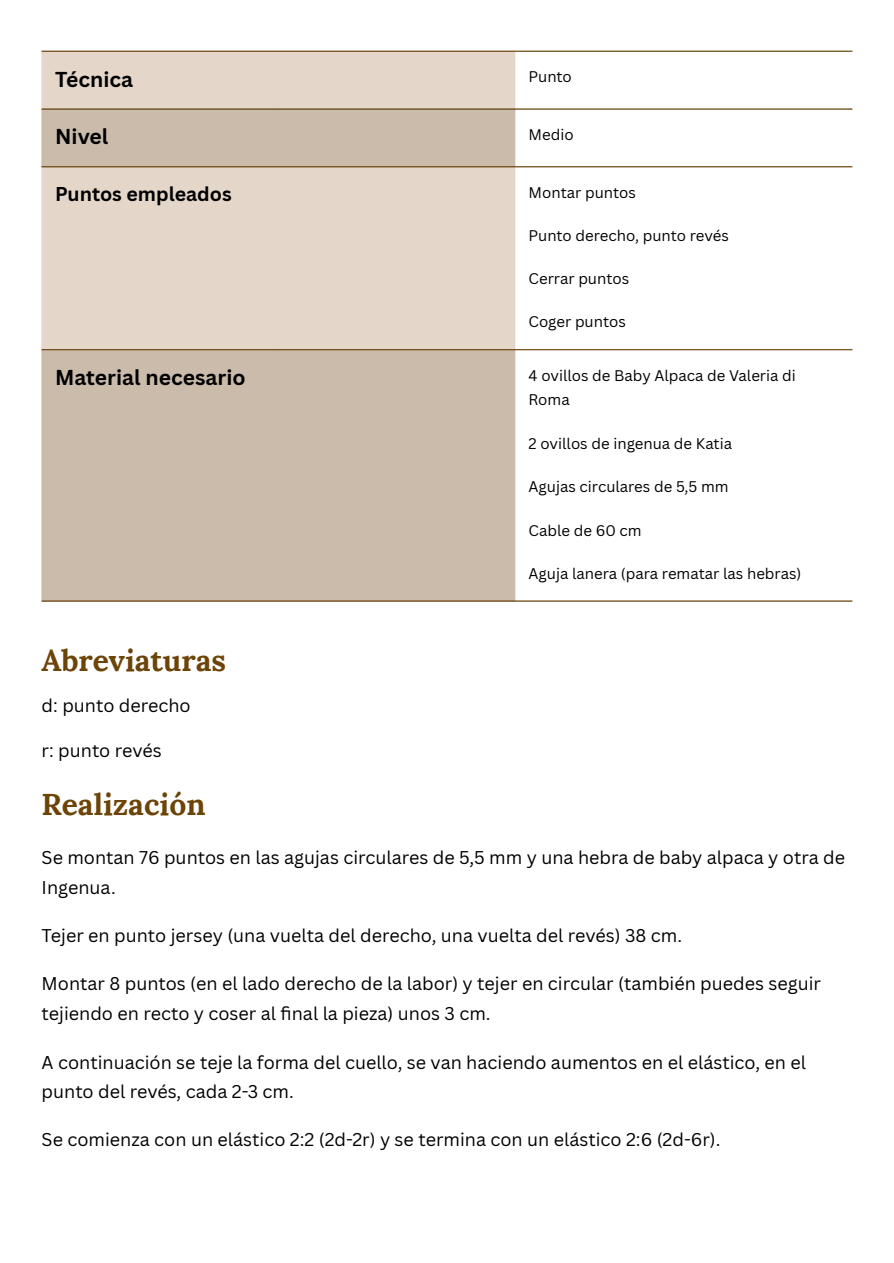
<style>
.page{position:relative;width:894px;height:1263px;background:#fff}
.page>*{position:absolute;margin:0;border:0;box-sizing:border-box;transform-origin:0 0}
.t1{font:700 30px "Lora";color:#6d4408}
.t2{font:700 21px "Canva Sans";color:#000}
.t3{font:700 19.5px "Canva Sans";color:#000}
.t4{font:18px/30.3px "Canva Sans";color:#000}
.t5{font:15px/24.8px "Canva Sans";color:#000}
</style>
<div class="page">
<div style="left:42px;top:52px;width:473px;height:56px;background:#e4d7c9"></div>
<svg style="left:42px;top:110px;width:473px;height:490px;background:#d3c5b5"></svg>
<hr style="left:42px;top:51px;width:810px;height:1px;background:#6d4408">
<hr style="left:42px;top:108px;width:810px;height:2px;background:#6d4408">
<hr style="left:42px;top:166px;width:810px;height:1px;background:#6d4408">
<hr style="left:42px;top:349px;width:810px;height:1px;background:#6d4408">
<hr style="left:42px;top:600px;width:810px;height:2px;background:#6d4408">
<p class="t2" style="left:55px;top:64px;width:79px">Técnica</p>
<p class="t5" style="left:528px;top:64px;width:45px">Punto</p>
<p class="t2" style="left:55px;top:122px;width:55px">Nivel</p>
<p class="t5" style="left:528px;top:122px;width:47px">Medio</p>
<p class="t3" style="left:55px;top:180px;width:178px">Puntos empleados</p>
<p class="t5" style="left:528px;top:180px;width:109px">Montar puntos</p>
<p class="t5" style="left:528px;top:222px;width:202px">Punto derecho, punto revés</p>
<p class="t5" style="left:528px;top:266px;width:102px">Cerrar puntos</p>
<p class="t5" style="left:528px;top:309px;width:99px">Coger puntos</p>
<p class="t2" style="left:55px;top:363px;width:192px">Material necesario</p>
<p class="t5" style="left:528px;top:362px;width:269px">4 ovillos de Baby Alpaca de Valeria di<br>Roma</p>
<p class="t5" style="left:528px;top:431px;width:205px">2 ovillos de ingenua de Katia</p>
<p class="t5" style="left:528px;top:474px;width:201px">Agujas circulares de 5,5 mm</p>
<p class="t5" style="left:528px;top:518px;width:115px">Cable de 60 cm</p>
<p class="t5" style="left:528px;top:560px;width:274px">Aguja lanera (para rematar las hebras)</p>
<h1 class="t1" style="left:42px;top:640px;width:186px">Abreviaturas</h1>
<p class="t4" style="left:42px;top:690px;width:150px">d: punto derecho</p>
<p class="t4" style="left:42px;top:735px;width:122px">r: punto revés</p>
<h1 class="t1" style="left:42px;top:784px;width:165px">Realización</h1>
<p class="t4" style="left:42px;top:842px;width:804px">Se montan 76 puntos en las agujas circulares de 5,5 mm y una hebra de baby alpaca y otra de<br>Ingenua.</p>
<p class="t4" style="left:42px;top:919px;width:641px">Tejer en punto jersey (una vuelta del derecho, una vuelta del revés) 38 cm.</p>
<p class="t4" style="left:42px;top:968px;width:780px">Montar 8 puntos (en el lado derecho de la labor) y tejer en circular (también puedes seguir tejiendo en recto y coser al fi nal la pieza) unos 3 cm.</p>
<p class="t4" style="left:42px;top:1047px;width:765px;line-height:29.2px">A continuación se teje la forma del cuello, se van haciendo aumentos en el elástico, en el punto del revés, cada 2-3 cm.</p>
<p class="t4" style="left:42px;top:1124px;width:680px">Se comienza con un elástico 2:2 (2d-2r) y se termina con un elástico 2:6 (2d-6r).</p>
</div>
